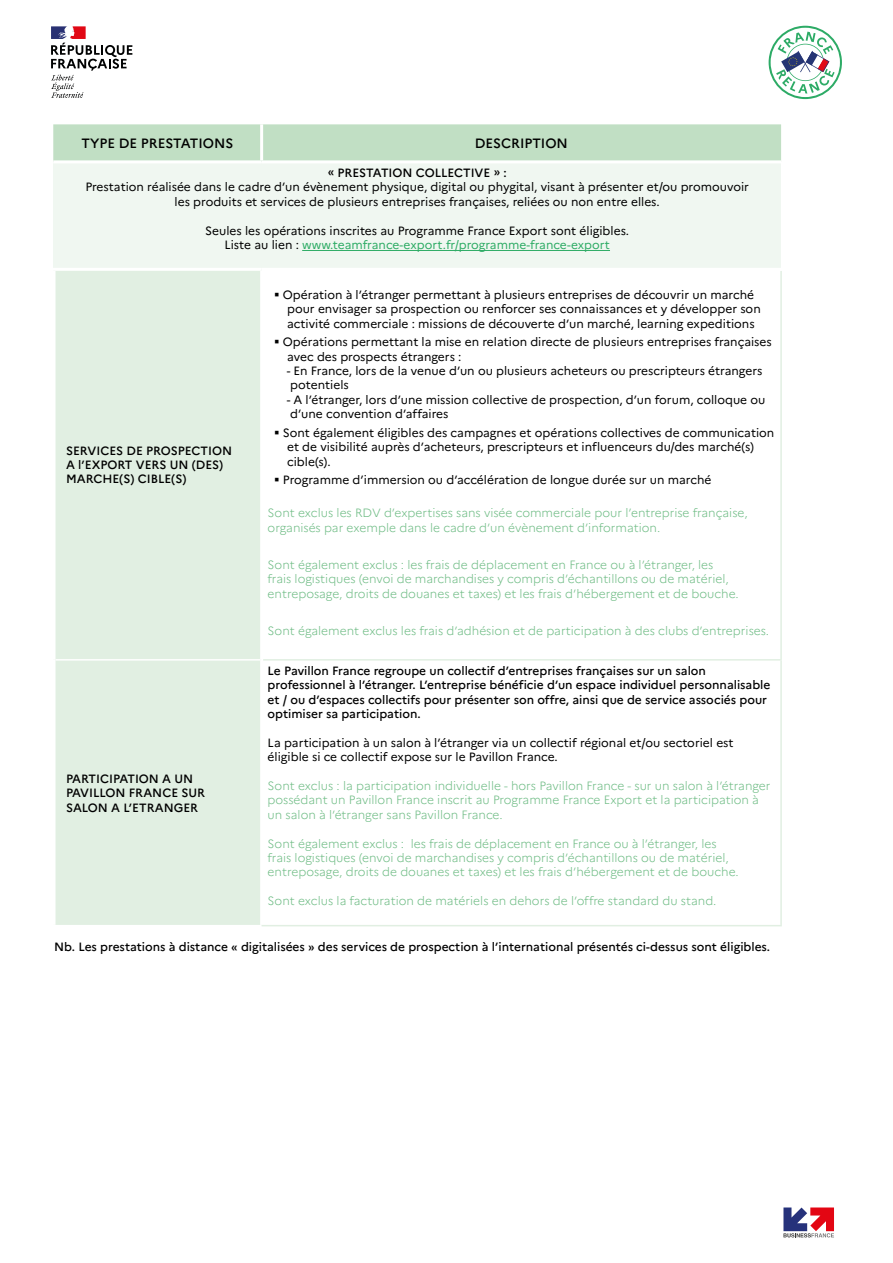
<style>
.page{position:relative;width:893px;height:1263px;background:#fff}
.page>*{position:absolute;margin:0;border:0;box-sizing:border-box;transform-origin:0 0}
.t1{font:500 13.5px "Marianne";color:#000}
.t2{font:12px/14.4px "Marianne";color:#000}
.t3{font:300 12px/14.4px "Marianne";color:#6fbc85}
.t4{font:500 12px/14.4px "Marianne";color:#000}
.s1{color:#2fac66}
</style>
<div class="page">
<svg style="left:783px;top:1207px;width:51px;height:30px"></svg>
<svg style="left:51px;top:26px;width:81px;height:72px"></svg>
<svg style="left:769px;top:26px;width:73px;height:73px"></svg>
<div style="left:53px;top:124px;width:728px;height:36px;background:#c1dfc4"></div>
<div style="left:53px;top:162px;width:728px;height:107px;background:#f0f7f1"></div>
<div style="left:56px;top:271px;width:204px;height:654px;background:#e1efe2"></div>
<hr style="left:56px;top:659px;width:204px;height:2px;background:#fff">
<hr style="left:780px;top:271px;width:2px;height:388px;background:#e1efe2">
<hr style="left:263px;top:659px;width:519px;height:2px;background:#e1efe2">
<hr style="left:780px;top:661px;width:2px;height:264px;background:#e1efe2">
<hr style="left:262px;top:925px;width:520px;height:1px;background:#e1efe2">
<hr style="left:53px;top:160px;width:209px;height:3px;background:#fff">
<hr style="left:262px;top:160px;width:519px;height:3px;background:#fff">
<hr style="left:51px;top:268px;width:211px;height:3px;background:#fff">
<hr style="left:262px;top:268px;width:520px;height:3px;background:#fff">
<hr style="left:260px;top:124px;width:3px;height:36px;background:#fff">
<hr style="left:302px;top:250px;width:308px;height:1px;background:#2fac66">
<p class="t1" style="left:81px;top:135px;width:154px">TYPE DE PRESTATIONS</p>
<p class="t1" style="left:475px;top:135px;width:95px">DESCRIPTION</p>
<p class="t4" style="left:328px;top:165px;width:181px">« PRESTATION COLLECTIVE » :</p>
<p class="t2" style="left:85px;top:180px;width:665px;text-align:center">Prestation réalisée dans le cadre d’un évènement physique, digital ou phygital, visant à présenter et/ou promouvoir les produits et services de plusieurs entreprises françaises, reliées ou non entre elles.</p>
<p class="t2" style="left:205px;top:223px;width:425px;text-align:center">Seules les opérations inscrites au Programme France Export sont éligibles.<br>Liste au lien : <span class="s1">www.teamfrance-export.fr/programme-france-export</span></p>
<p class="t4" style="left:66px;top:443px;width:168px">SERVICES DE PROSPECTION<br>A l’EXPORT VERS UN (DES)<br>MARCHE(S) CIBLE(S)</p>
<p class="t2" style="left:287px;top:287px;width:475px;text-indent:-13px">▪ Opération à l’étranger permettant à plusieurs entreprises de découvrir un marché pour envisager sa prospection ou renforcer ses connaissances et y développer son activité commerciale : missions de découverte d’un marché, learning expeditions</p>
<p class="t2" style="left:287px;top:335px;width:486px;text-indent:-13px">▪ Opérations permettant la mise en relation directe de plusieurs entreprises françaises avec des prospects étrangers :</p>
<p class="t2" style="left:287px;top:363px;width:477px">- En France, lors de la venue d’un ou plusieurs acheteurs ou prescripteurs étrangers potentiels</p>
<p class="t2" style="left:287px;top:392px;width:480px">- A l’étranger, lors d’une mission collective de prospection, d’un forum, colloque ou d’une convention d’affaires</p>
<p class="t2" style="left:287px;top:425px;width:489px;text-indent:-13px">▪ Sont également éligibles des campagnes et opérations collectives de communication et de visibilité auprès d’acheteurs, prescripteurs et influenceurs du/des marché(s) cible(s).</p>
<p class="t2" style="left:274px;top:473px;width:439px">▪ Programme d’immersion ou d’accélération de longue durée sur un marché</p>
<p class="t3" style="left:268px;top:506px;width:481px">Sont exclus les RDV d’expertises sans visée commerciale pour l’entreprise française, organisés par exemple dans le cadre d’un évènement d’information.</p>
<p class="t3" style="left:268px;top:557px;width:473px">Sont également exclus : les frais de déplacement en France ou à l’étranger, les frais logistiques (envoi de marchandises y compris d’échantillons ou de matériel, entreposage, droits de douanes et taxes) et les frais d’hébergement et de bouche.</p>
<p class="t3" style="left:268px;top:624px;width:503px">Sont également exclus les frais d’adhésion et de participation à des clubs d’entreprises.</p>
<p class="t4" style="left:268px;top:663px;width:504px">Le Pavillon France regroupe un collectif d’entreprises françaises sur un salon professionnel à l’étranger. L’entreprise bénéficie d’un espace individuel personnalisable et / ou d’espaces collectifs pour présenter son offre, ainsi que de service associés pour optimiser sa participation.</p>
<p class="t2" style="left:268px;top:735px;width:467px">La participation à un salon à l’étranger via un collectif régional et/ou sectoriel est éligible si ce collectif expose sur le Pavillon France.</p>
<p class="t3" style="left:268px;top:778px;width:504px">Sont exclus : la participation individuelle - hors Pavillon France - sur un salon à l’étranger possédant un Pavillon France inscrit au Programme France Export et la participation à un salon à l’étranger sans Pavillon France.</p>
<p class="t3" style="left:268px;top:836px;width:473px">Sont également exclus : les frais de déplacement en France ou à l’étranger, les frais logistiques (envoi de marchandises y compris d’échantillons ou de matériel, entreposage, droits de douanes et taxes) et les frais d’hébergement et de bouche.</p>
<p class="t3" style="left:268px;top:894px;width:450px">Sont exclus la facturation de matériels en dehors de l’offre standard du stand.</p>
<p class="t4" style="left:54px;top:940px;width:717px">Nb. Les prestations à distance « digitalisées » des services de prospection à l’international présentés ci-dessus sont éligibles.</p>
<p class="t4" style="left:66px;top:771px;width:141px">PARTICIPATION A UN<br>PAVILLON FRANCE SUR<br>SALON A L’ETRANGER</p>
</div>
